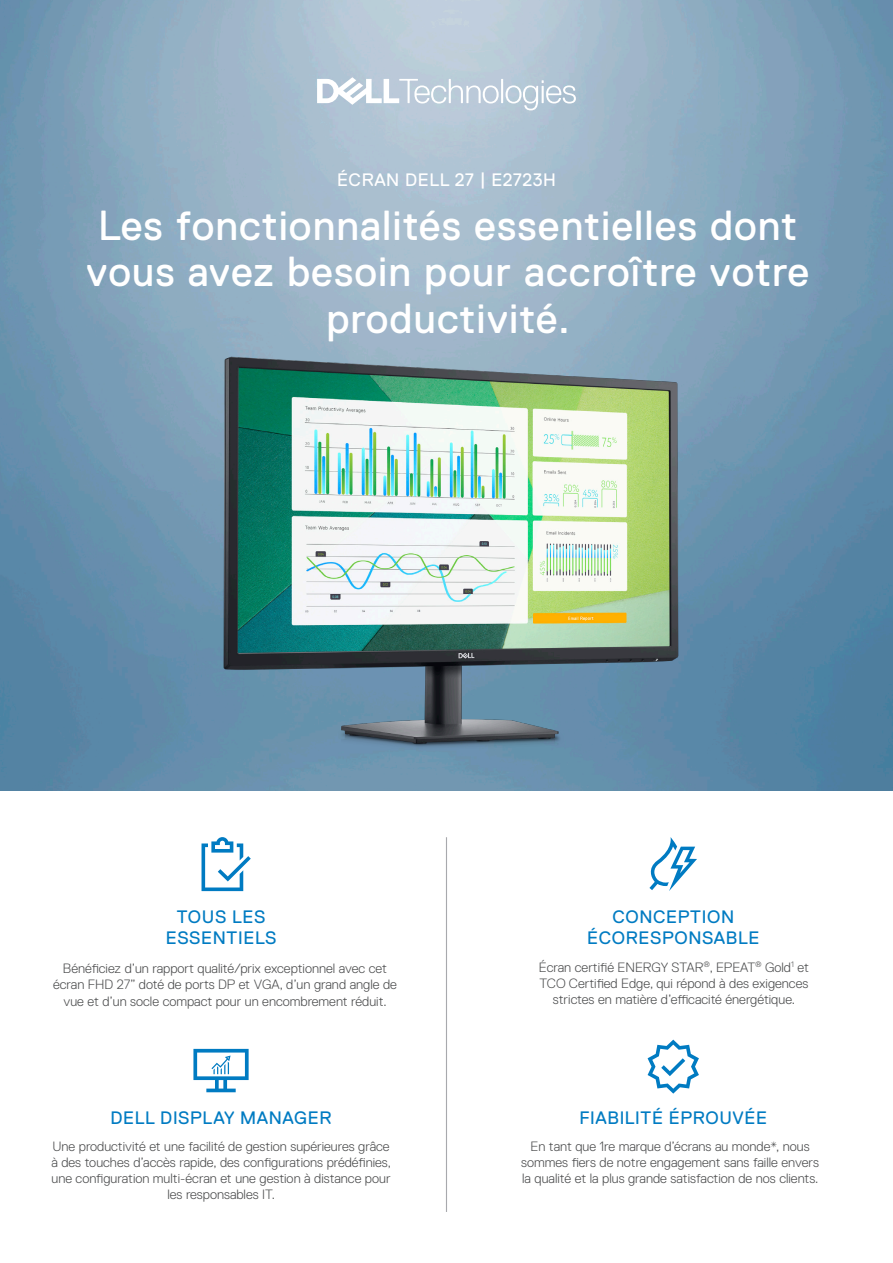
<style>
.page{position:relative;width:893px;height:1263px;background:#fff}
.page>*{position:absolute;margin:0;border:0;box-sizing:border-box;transform-origin:0 0}
.t1{font:42px/46.5px "Dell Replica";letter-spacing:.025em;color:#fff;text-align:center}
.t2{font:18px/21.6px "Dell Replica";letter-spacing:.035em;color:#007bc2;text-align:center}
.t3{font:18px "Dell Replica";letter-spacing:.035em;color:#fff}
.t4{font:300 13.5px/16.2px "Dell Replica";color:#4b4c4d;text-align:center}
</style>
<div class="page">
<img style="left:0;top:0;width:893px;height:790px">
<img style="left:119px;top:206px;width:671px;height:585px">
<svg style="left:193px;top:1049px;width:56px;height:43px"></svg>
<svg style="left:648px;top:1040px;width:51px;height:54px"></svg>
<svg style="left:649px;top:837px;width:48px;height:54px"></svg>
<svg style="left:202px;top:837px;width:49px;height:54px"></svg>
<svg style="left:317px;top:77px;width:259px;height:33px"></svg>
<hr style="left:446px;top:837px;width:1px;height:375px;background:#a8a9ad">
<p class="t3" style="left:337px;top:170px;width:220px">ÉCRAN DELL 27 | E2723H</p>
<p class="t1" style="left:86px;top:202px;width:724px">Les fonctionnalités essentielles dont vous avez besoin pour accroître votre productivité.</p>
<p class="t2" style="left:166px;top:906px;width:112px">TOUS LES<br>ESSENTIELS</p>
<p class="t4" style="left:53px;top:960px;width:345px">Bénéficiez d’un rapport qualité/prix exceptionnel avec cet écran FHD 27” doté de ports DP et VGA, d’un grand angle de vue et d’un socle compact pour un encombrement réduit.</p>
<p class="t2" style="left:111px;top:1106px;width:222px">DELL DISPLAY MANAGER</p>
<p class="t4" style="left:51px;top:1138px;width:341px">Une productivité et une facilité de gestion supérieures grâce à des touches d’accès rapide, des configurations prédéfinies, une configuration multi-écran et une gestion à distance pour les responsables IT.</p>
<p class="t2" style="left:587px;top:906px;width:174px">CONCEPTION<br>ÉCORESPONSABLE</p>
<p class="t4" style="left:539px;top:959px;width:271px">Écran certifié ENERGY STAR<sup>®</sup>, EPEAT<sup>®</sup> Gold<sup>1</sup> et<br>TCO Certified Edge, qui répond à des exigences strictes en matière d’efficacité énergétique.</p>
<p class="t2" style="left:579px;top:1106px;width:189px">FIABILITÉ ÉPROUVÉE</p>
<p class="t4" style="left:521px;top:1138px;width:299px">En tant que 1re marque d’écrans au monde*, nous sommes fiers de notre engagement sans faille envers la qualité et la plus grande satisfaction de nos clients.</p>
</div>
